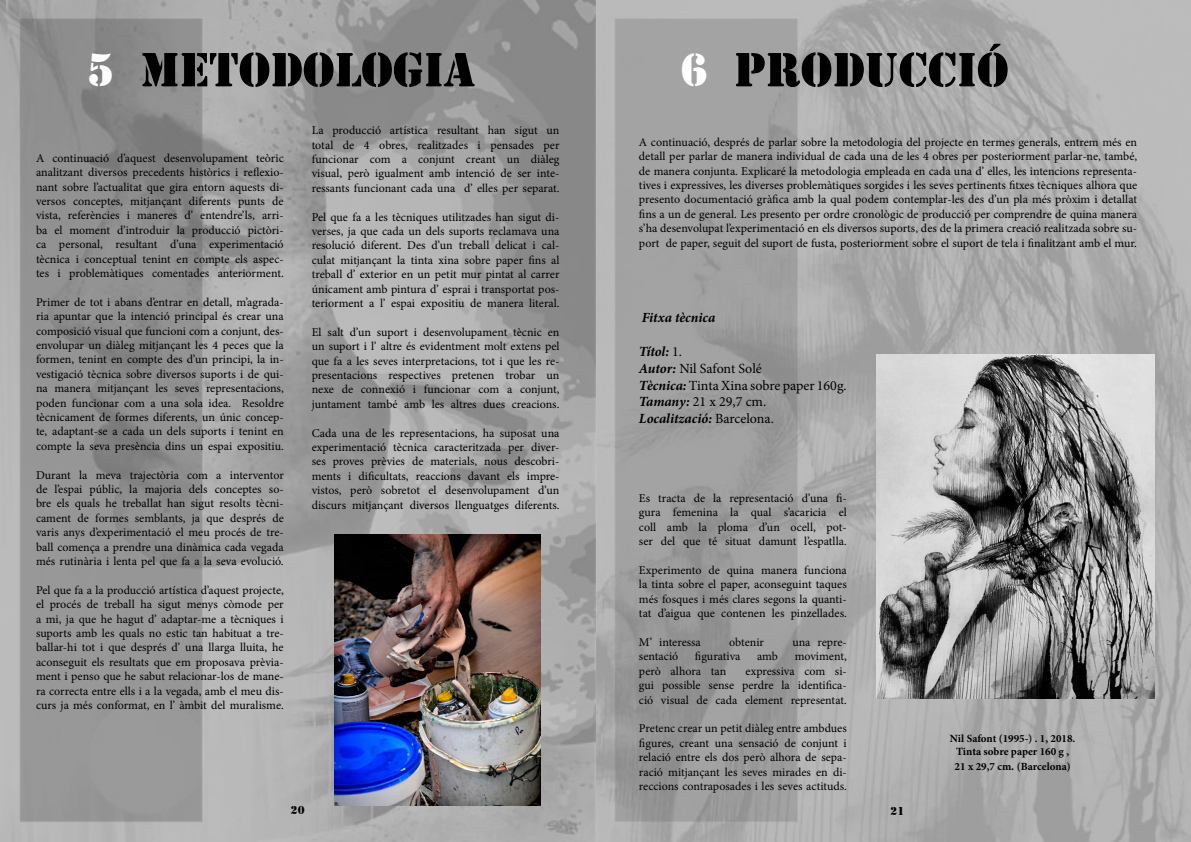
<style>
.page{position:relative;width:1191px;height:842px;background:#fff}
.page>*{position:absolute;margin:0;border:0;box-sizing:border-box;transform-origin:0 0}
.t1{font:50px "Stencil";color:#000}
.t2{font:14px/16.8px "Minion Pro";color:#000}
.t3{font:italic 700 14px "Minion Pro";color:#000}
.t4{font:12px/14.4px "Minion Pro";color:#000;text-align:justify}
.t5{font:12px "Stencil";color:#000}
.t6{font:700 11px/13.2px "Minion Pro";color:#000;text-align:center}
.s1{font-size:48px;color:#fff}
.s2{font-weight:700;font-style:italic}
.s3{font-size:12px}
</style>
<div class="page">
<img style="left:595px;top:0;width:596px;height:842px">
<svg style="left:0;top:0;width:595px;height:842px;background:#9e9e9e"></svg>
<img style="left:334px;top:534px;width:206px;height:272px">
<img style="left:876px;top:354px;width:278px;height:345px">
<h1 class="t1" style="left:87px;top:41px;width:87px"><span class="s1">5</span> METODO</h1>
<h1 class="t1" style="left:334px;top:41px;width:115px">LOGIA</h1>
<p class="t4" style="left:36px;top:151px;width:249px">A continuació d’aquest desenvolupament teòric analitzant diversos precedents històrics i reflexio&shy;nant sobre l’actualitat que gira entorn aquests di&shy;versos conceptes, mitjançant diferents punts de vista, referències i maneres d’ entendre’ls, arri&shy;ba el moment d’introduir la producció pictòri&shy;ca personal, resultant d’una experimentació tècnica i conceptual tenint en compte els aspec&shy;tes i problemàtiques comentades anteriorment.</p>
<p class="t4" style="left:36px;top:295px;width:249px">Primer de tot i abans d’entrar en detall, m’agrada&shy;ria apuntar que la intenció principal és crear una composició visual que funcioni com a conjunt, des&shy;envolupar un diàleg mitjançant les 4 peces que la formen, tenint en compte des d’un principi, la in&shy;vestigació tècnica sobre diversos suports i de qui&shy;na manera mitjançant les seves representacions, poden funcionar com a una sola idea. Resoldre tècnicament de formes diferents, un únic concep&shy;te, adaptant-se a cada un dels suports i tenint en compte la seva presència dins un espai expositiu.</p>
<p class="t4" style="left:36px;top:468px;width:249px">Durant la meva trajectòria com a interventor de l’espai públic, la majoria dels conceptes so&shy;bre els quals he treballat han sigut resolts tècni&shy;cament de formes semblants, ja que després de varis anys d’experimentació el meu procés de tre&shy;ball comença a prendre una dinàmica cada vegada més rutinària i lenta pel que fa a la seva evolució.</p>
<p class="t4" style="left:36px;top:583px;width:249px">Pel que fa a la producció artística d’aquest projecte, el procés de treball ha sigut menys còmode per a mi, ja que he hagut d’ adaptar-me a tècniques i suports amb les quals no estic tan habituat a tre&shy;ballar-hi tot i que després d’ una llarga lluita, he aconseguit els resultats que em proposava prèvia&shy;ment i penso que he sabut relacionar-los de mane&shy;ra correcta entre ells i a la vegada, amb el meu dis&shy;curs ja més conformat, en l’ àmbit del muralisme.</p>
<p class="t4" style="left:312px;top:123px;width:249px">La producció artística resultant han sigut un total de 4 obres, realitzades i pensades per funcionar com a conjunt creant un diàleg visual, però igualment amb intenció de ser inte&shy;ressants funcionant cada una d’ elles per separat.</p>
<p class="t4" style="left:312px;top:210px;width:249px">Pel que fa a les tècniques utilitzades han sigut di&shy;verses, ja que cada un dels suports reclamava una resolució diferent. Des d’un treball delicat i cal&shy;culat mitjançant la tinta xina sobre paper fins al treball d’ exterior en un petit mur pintat al carrer únicament amb pintura d’ esprai i transportat pos&shy;teriorment a l’ espai expositiu de manera literal.</p>
<p class="t4" style="left:312px;top:325px;width:249px">El salt d’un suport i desenvolupament tècnic en un suport i l’ altre és evidentment molt extens pel que fa a les seves interpretacions, tot i que les re&shy;presentacions respectives pretenen trobar un nexe de connexió i funcionar com a conjunt, juntament també amb les altres dues creacions.</p>
<p class="t4" style="left:312px;top:426px;width:249px">Cada una de les representacions, ha suposat una experimentació tècnica caracteritzada per diver&shy;ses proves prèvies de materials, nous descobri&shy;ments i dificultats, reaccions davant els impre&shy;vistos, però sobretot el desenvolupament d’un discurs mitjançant diversos llenguatges diferents.</p>
<p class="t5" style="left:291px;top:803px;width:15px">20</p>
<h1 class="t1" style="left:680px;top:41px;width:85px"><span class="s1">6</span> PRODUCCI</h1>
<h1 class="t1" style="left:977px;top:41px;width:33px">Ó</h1>
<p class="t4" style="left:639px;top:135px;width:500px">A continuació, després de parlar sobre la metodologia del projecte en termes generals, entrem més en detall per parlar de manera individual de cada una de les 4 obres per posteriorment parlar-ne, també, de manera conjunta. Explicaré la metodologia empleada en cada una d’ elles, les intencions representa&shy;tives i expressives, les diverses problemàtiques sorgides i les seves pertinents fitxes tècniques alhora que presento documentació gràfica amb la qual podem contemplar-les des d’un pla més pròxim i detallat fins a un de general. Les presento per ordre cronològic de producció per comprendre de quina manera s’ha desenvolupat l’experimentació en els diversos suports, des de la primera creació realitzada sobre su&shy;port de paper, seguit del suport de fusta, posteriorment sobre el suport de tela i finalitzant amb el mur.</p>
<p class="t3" style="left:641px;top:308px;width:75px">Fitxa tècnica</p>
<p class="t2" style="left:639px;top:343px;width:209px"><span class="s2">Títol:</span> 1.<br><span class="s2">Autor:</span> Nil Safont Solé<br><span class="s2">Tècnica:</span> Tinta Xina sobre paper 160g.<br><span class="s2">Tamany:</span> 21 x 29,7 cm.<br><span class="s2">Localització:</span> Barcelona.</p>
<p class="t4" style="left:639px;top:491px;width:209px">Es tracta de la representació d’una fi&shy;gura femenina la qual s’acaricia el coll amb la ploma d’un ocell, pot&shy;ser del que té situat damunt l’espatlla.</p>
<p class="t4" style="left:639px;top:563px;width:209px">Experimento de quina manera funciona la tinta sobre el paper, aconseguint taques més fosques i més clares segons la quanti&shy;tat d’aigua que contenen les pinzellades.</p>
<p class="t4" style="left:639px;top:635px;width:63px">M’ interessa</p>
<p class="t4" style="left:729px;top:635px;width:36px">obtenir</p>
<p class="t4" style="left:792px;top:635px;width:56px">una repre-</p>
<p class="t4" style="left:639px;top:649px;width:41px">sentació</p>
<p class="t4" style="left:695px;top:649px;width:47px">figurativa</p>
<p class="t4" style="left:757px;top:649px;width:22px">amb</p>
<p class="t4" style="left:794px;top:649px;width:54px">moviment,</p>
<p class="t4" style="left:639px;top:664px;width:89px">però alhora tan</p>
<p class="t4" style="left:639px;top:664px;width:209px;text-indent:107px">expressiva com si&shy;gui possible sense perdre la identifica&shy;ció visual de cada element representat.</p>
<p class="t4" style="left:639px;top:721px;width:209px">Pretenc crear un petit diàleg entre ambdues figures, creant una sensació de conjunt i relació entre els dos però alhora de sepa&shy;ració mitjançant les seves mirades en di&shy;reccions contraposades i les seves actituds.</p>
<p class="t5" style="left:890px;top:804px;width:15px">21</p>
<p class="t6" style="left:950px;top:732px;width:127px">Nil Safont (1995-) . 1, 2018.<br>Tinta sobre paper 160 g ,</p>
<p class="t6" style="left:954px;top:760px;width:118px">21 x 29,7 cm<span class="s3">.</span> (Barcelona)</p>
</div>
